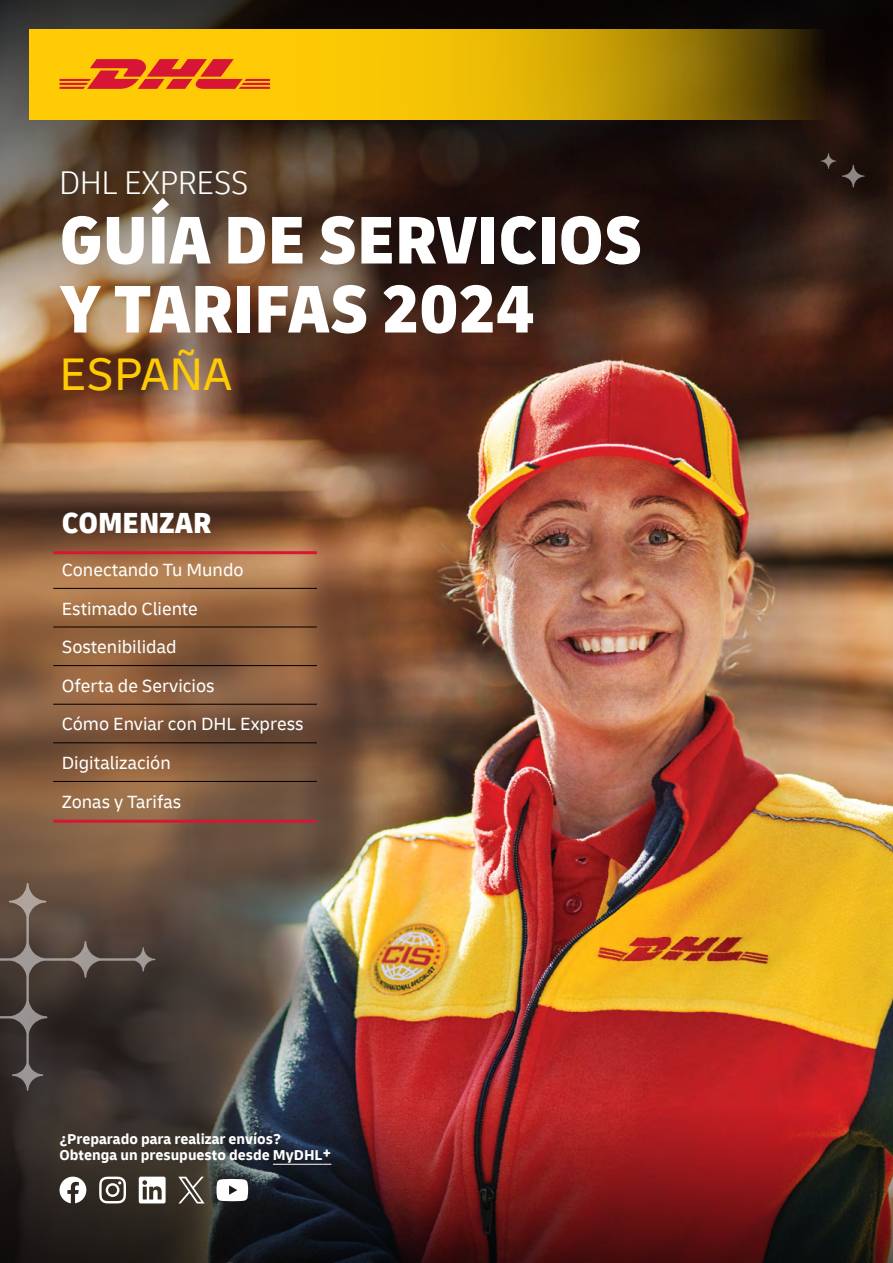
<style>
.page{position:relative;width:893px;height:1263px;background:#fff}
.page>*{position:absolute;margin:0;border:0;box-sizing:border-box;transform-origin:0 0}
.H1_Cover_Headline{font:900 condensed 70.5px "Delivery";color:#fff}
.H1_Cover_Headline-2{font:48px "Delivery";color:#ffcb05}
.H1_Cover_Headline-3{font:300 condensed 34.5px "Delivery";color:#fff}
.TOC_Main_Table_of_Contents_Heading{font:900 condensed 30.6px "Delivery";color:#fff}
.TOCI_Table_of_Contents_Item{font:18.6px "Delivery";color:#fff}
.P_Contact_information{font:700 15px "Delivery";color:#fff}
</style>
<div class="page">
<img style="left:0;top:376px;width:395px;height:730px">
<img style="left:395px;top:376px;width:498px;height:730px">
<svg style="left:0;top:1106px;width:893px;height:157px;background:#531d1e"></svg>
<svg style="left:0;top:0;width:893px;height:376px;background:#463023"></svg>
<svg style="left:821px;top:153px;width:15px;height:16px"></svg>
<svg style="left:842px;top:165px;width:23px;height:22px"></svg>
<svg style="left:0;top:883px;width:155px;height:208px;background:#493d37"></svg>
<svg style="left:30px;top:30px;width:833px;height:89px;background:#c59c05"></svg>
<svg style="left:60px;top:59px;width:210px;height:30px;background:#e8671f"></svg>
<hr style="left:53px;top:551px;width:264px;height:3px;background:#d71635">
<hr style="left:53px;top:588px;width:264px;height:1px;background:#000">
<hr style="left:53px;top:627px;width:264px;height:1px;background:#000">
<hr style="left:53px;top:665px;width:264px;height:1px;background:#000">
<hr style="left:53px;top:704px;width:264px;height:1px;background:#000">
<hr style="left:53px;top:742px;width:264px;height:1px;background:#000">
<hr style="left:53px;top:781px;width:264px;height:1px;background:#000">
<hr style="left:53px;top:820px;width:264px;height:3px;background:#d71635">
<hr style="left:273px;top:1164px;width:49px;height:1px;background:#fff">
<svg style="left:60px;top:1176px;width:26px;height:27px"></svg>
<svg style="left:99px;top:1176px;width:27px;height:27px"></svg>
<svg style="left:139px;top:1176px;width:27px;height:27px"></svg>
<svg style="left:178px;top:1177px;width:27px;height:26px"></svg>
<svg style="left:216px;top:1179px;width:32px;height:22px"></svg>
<h1 class="H1_Cover_Headline-3" style="left:60px;top:163px;width:190px">DHL EXPRESS</h1>
<h1 class="H1_Cover_Headline" style="left:60px;top:195px;width:584px">GUÍA DE SERVICIOS</h1>
<h1 class="H1_Cover_Headline" style="left:60px;top:264px;width:477px">Y TARIFAS 2024</h1>
<h1 class="H1_Cover_Headline-2" style="left:60px;top:345px;width:174px">ESPAÑA</h1>
<h2 class="TOC_Main_Table_of_Contents_Heading" style="left:62px;top:503px;width:151px">COMENZAR</h2>
<p class="TOCI_Table_of_Contents_Item" style="left:62px;top:559px;width:183px">Conectando Tu Mundo</p>
<p class="TOCI_Table_of_Contents_Item" style="left:62px;top:597px;width:138px">Estimado Cliente</p>
<p class="TOCI_Table_of_Contents_Item" style="left:62px;top:636px;width:116px">Sostenibilidad</p>
<p class="TOCI_Table_of_Contents_Item" style="left:62px;top:674px;width:154px">Oferta de Servicios</p>
<p class="TOCI_Table_of_Contents_Item" style="left:62px;top:713px;width:243px">Cómo Enviar con DHL Express</p>
<p class="TOCI_Table_of_Contents_Item" style="left:62px;top:752px;width:111px">Digitalización</p>
<p class="TOCI_Table_of_Contents_Item" style="left:62px;top:790px;width:121px">Zonas y Tarifas</p>
<p class="P_Contact_information" style="left:60px;top:1129px;width:223px">¿Preparado para realizar envíos?</p>
<p class="P_Contact_information" style="left:60px;top:1145px;width:273px">Obtenga un presupuesto desde MyDHL+</p>
</div>
